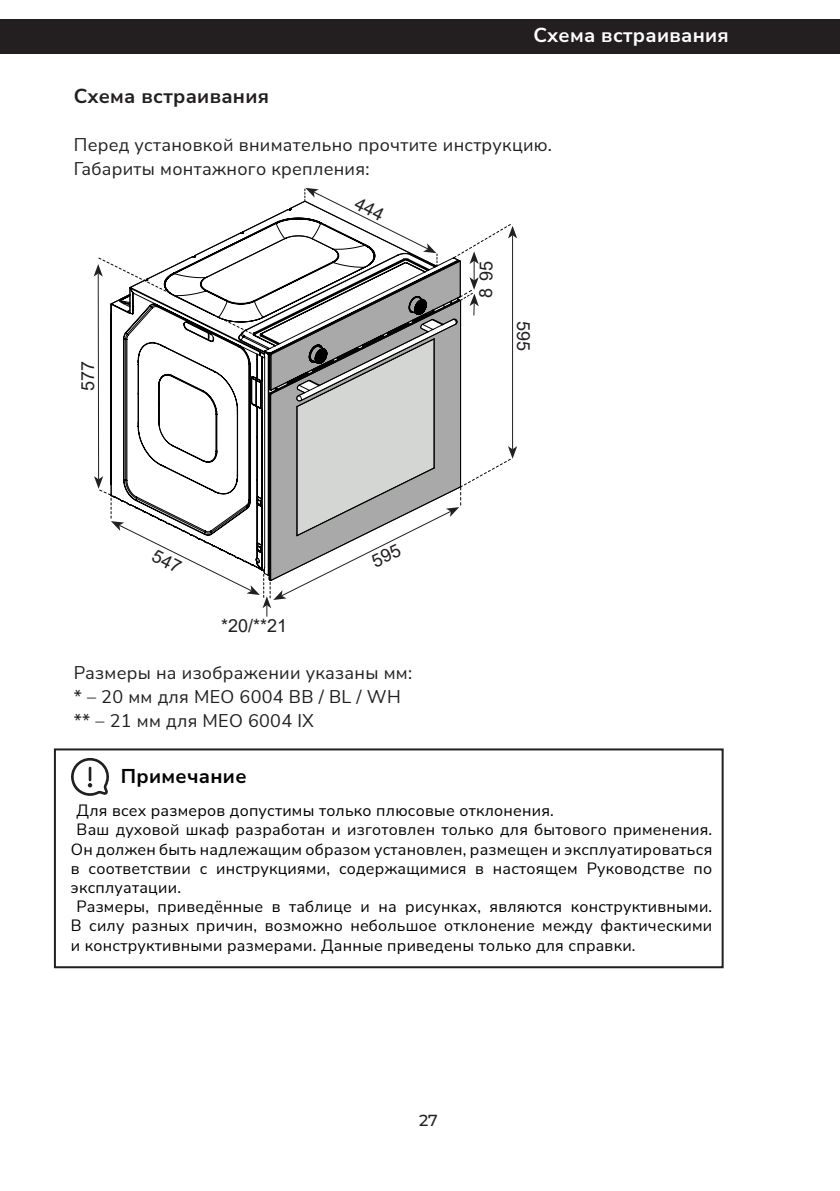
<style>
.page{position:relative;width:840px;height:1191px;background:#fff}
.page>*{position:absolute;margin:0;border:0;box-sizing:border-box;transform-origin:0 0}
.Заголовок_9_Bold{font:700 20px "Nunito Sans";letter-spacing:.015em;color:#231f20}
.Заголовок_9_Bold-2{font:700 20px "Nunito Sans";letter-spacing:.015em;color:#fff}
.Заголовок_10_Bold_It{font:700 20px "Nunito Sans";letter-spacing:.015em;color:#000}
.Заголовок_9_Bold-3{font:18px "Nunito Sans";letter-spacing:.015em;color:#231f20}
.t1{font:18px "Arial";color:#231f20}
.Заголовок_9_Bold-4{font:16px/19.2px "Nunito Sans";letter-spacing:.015em;color:#000;text-align:justify}
.t2{font:500 16px "Montserrat";color:#231f20}
</style>
<div class="page">
<svg style="left:71px;top:758px;width:38px;height:38px"></svg>
<div style="left:54px;top:748px;width:669px;height:220px;border:2px solid #231f20"></div>
<div style="left:0;top:19px;width:839px;height:35px;background:#231f20"></div>
<svg style="left:94px;top:188px;width:423px;height:428px"></svg>
<p class="Заголовок_9_Bold-2" style="left:533px;top:21px;width:197px">Схема встраивания</p>
<p class="Заголовок_9_Bold" style="left:74px;top:82px;width:197px">Схема встраивания</p>
<p class="Заголовок_9_Bold-3" style="left:74px;top:132px;width:479px">Перед установкой внимательно прочтите инструкцию.</p>
<p class="Заголовок_9_Bold-3" style="left:74px;top:156px;width:297px">Габариты монтажного крепления:</p>
<p class="t1" style="left:75px;top:391px;width:32px;rotate:-90deg">577</p>
<p class="t1" style="left:221px;top:613px;width:68px">*20/**21</p>
<p class="t1" style="left:473px;top:298px;width:39px;rotate:-90deg">8 95</p>
<p class="t1" style="left:535px;top:320px;width:32px;rotate:90deg">595</p>
<p class="Заголовок_9_Bold-3" style="left:74px;top:660px;width:340px">Размеры на изображении указаны мм:</p>
<p class="Заголовок_9_Bold-3" style="left:74px;top:684px;width:328px">* – 20 мм для МЕО 6004 ВВ / ВL / WH</p>
<p class="Заголовок_9_Bold-3" style="left:74px;top:708px;width:241px">** – 21 мм для МЕО 6004 IX</p>
<p class="Заголовок_10_Bold_It" style="left:121px;top:761px;width:127px">Примечание</p>
<p class="Заголовок_9_Bold-4" style="left:77px;top:800px;width:478px">Для всех размеров допустимы только плюсовые отклонения.</p>
<p class="Заголовок_9_Bold-4" style="left:71px;top:819px;width:642px;text-indent:6px">Ваш духовой шкаф разработан и изготовлен только для бытового применения.<br>Он должен быть надлежащим образом установлен, размещен и эксплуатироваться в соответствии с инструкциями, содержащимися в настоящем Руководстве по эксплуатации.</p>
<p class="Заголовок_9_Bold-4" style="left:71px;top:896px;width:642px;text-indent:6px">Размеры, приведённые в таблице и на рисунках, являются конструктивными.<br>В силу разных причин, возможно небольшое отклонение между фактическими и конструктивными размерами. Данные приведены только для справки.</p>
<p class="t2" style="left:419px;top:1108px;width:20px">27</p>
</div>
